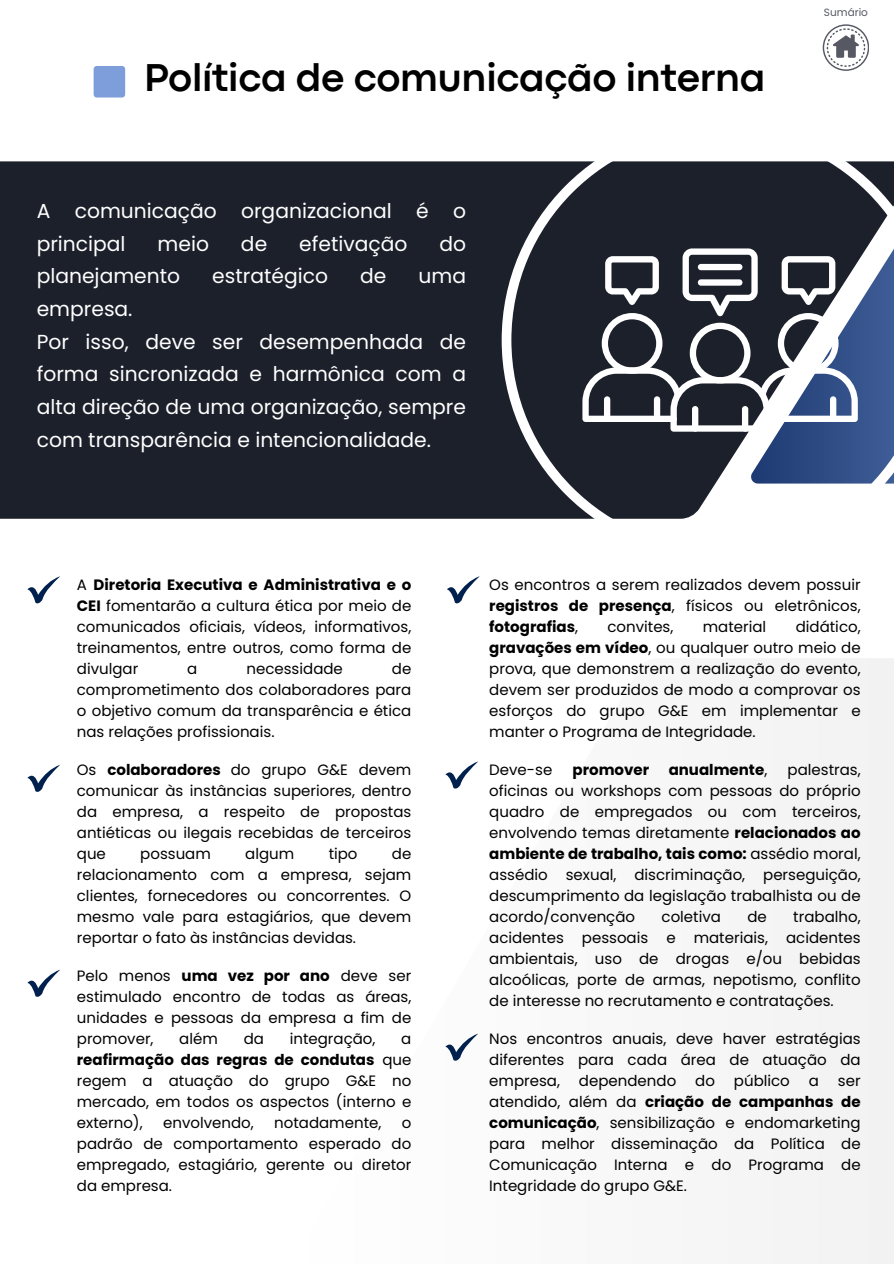
<style>
.page{position:relative;width:894px;height:1264px;background:#fff}
.page>*{position:absolute;margin:0;border:0;box-sizing:border-box;transform-origin:0 0}
.t1{font:700 40.5px "Codec Pro";letter-spacing:-.01em;color:#000}
.t2{font:20.25px/32.7px "Poppins";color:#fff}
.t3{font:15px/21px "Poppins";color:#000;text-align:justify}
.t4{font:700 15px "Poppins";color:#000}
.t5{font:10.5px "Poppins";color:#565863}
.s1{font-weight:700}
.s2{font-weight:400}
</style>
<div class="page">
<div style="left:0;top:161px;width:501px;height:358px;background:#1c202b"></div>
<div style="left:94px;top:66px;width:31px;height:31px;background:#7d9ddb;border-radius:3px"></div>
<svg style="left:501px;top:161px;width:392px;height:358px;fill:#1c202b"></svg>
<svg style="left:27px;top:576px;width:33px;height:28px"></svg>
<svg style="left:27px;top:764px;width:33px;height:28px"></svg>
<svg style="left:447px;top:576px;width:32px;height:28px"></svg>
<svg style="left:445px;top:761px;width:33px;height:28px"></svg>
<svg style="left:27px;top:969px;width:33px;height:28px"></svg>
<svg style="left:445px;top:1033px;width:33px;height:28px"></svg>
<svg style="left:822px;top:24px;width:46px;height:46px"></svg>
<p class="t1" style="left:144px;top:63px;width:622px">Política de comunicação interna</p>
<h1 class="t2" style="left:37px;top:195px;width:430px">A comunicação organizacional é o principal</h1>
<h1 class="t2" style="left:157px;top:227px;width:53px">meio</h1>
<h1 class="t2" style="left:241px;top:227px;width:28px">de</h1>
<h1 class="t2" style="left:299px;top:227px;width:110px">efetivação</h1>
<h1 class="t2" style="left:439px;top:227px;width:28px">do</h1>
<h1 class="t2" style="left:37px;top:260px;width:145px">planejamento</h1>
<h1 class="t2" style="left:212px;top:260px;width:117px">estratégico</h1>
<h1 class="t2" style="left:360px;top:260px;width:28px">de</h1>
<h1 class="t2" style="left:418px;top:260px;width:49px">uma</h1>
<h1 class="t2" style="left:37px;top:292px;width:430px">empresa.<br>Por isso, deve ser desempenhada de forma sincronizada e harmônica com a alta direção de uma organização, sempre com transparência e intencionalidade.</h1>
<p class="t5" style="left:823px;top:5px;width:46px">Sumário</p>
<p class="t3" style="left:77px;top:573px;width:336px">A <span class="s1">Diretoria Executiva e Administrativa e o CEI</span> fomentarão a cultura ética por meio de comunicados oficiais, vídeos, informativos, treinamentos, entre outros, como forma de divulgar</p>
<p class="t3" style="left:187px;top:657px;width:12px">a</p>
<p class="t3" style="left:246px;top:657px;width:98px">necessidade</p>
<p class="t3" style="left:77px;top:657px;width:336px;text-indent:315px">de comprometimento dos colaboradores para o objetivo comum da transparência e ética nas relações profissionais.</p>
<p class="t3" style="left:77px;top:758px;width:336px">Os <span class="s1">colaboradores</span> do grupo G&amp;E devem comunicar às instâncias superiores, dentro da empresa, a respeito de propostas antiéticas ou ilegais recebidas de terceiros que</p>
<p class="t3" style="left:140px;top:842px;width:72px">possuam</p>
<p class="t3" style="left:245px;top:842px;width:51px">algum</p>
<p class="t3" style="left:328px;top:842px;width:30px">tipo</p>
<p class="t3" style="left:77px;top:842px;width:336px;text-indent:315px">de relacionamento com a empresa, sejam clientes, fornecedores ou concorrentes. O mesmo vale para estagiários, que devem reportar o fato às instâncias devidas.</p>
<p class="t3" style="left:77px;top:964px;width:336px">Pelo menos <span class="s1">uma vez por ano</span> deve ser estimulado encontro de todas as áreas, unidades e pessoas da empresa a fim de promover,</p>
<p class="t3" style="left:179px;top:1027px;width:40px">além</p>
<p class="t3" style="left:243px;top:1027px;width:22px">da</p>
<p class="t3" style="left:289px;top:1027px;width:87px">integração,</p>
<p class="t3" style="left:77px;top:1027px;width:336px;text-indent:324px">a <span class="s1">reafirmação das regras de condutas</span> que regem a atuação do grupo G&amp;E no mercado, em todos os aspectos (interno e externo),</p>
<p class="t3" style="left:163px;top:1111px;width:92px">envolvendo,</p>
<p class="t3" style="left:274px;top:1111px;width:109px">notadamente,</p>
<p class="t3" style="left:77px;top:1111px;width:336px;text-indent:325px">o padrão de comportamento esperado do empregado, estagiário, gerente ou diretor da empresa.</p>
<h2 class="t3" style="left:489px;top:573px;width:373px">Os encontros a serem realizados devem possuir <span class="s1">registros de presença</span>, físicos ou eletrônicos, <span class="s1">fotografias</span>,</h2>
<h2 class="t3" style="left:489px;top:615px;width:373px;text-indent:306px">didático, <span class="s1">gravações em vídeo</span>, ou qualquer outro meio de prova, que demonstrem a realização do evento, devem ser produzidos de modo a comprovar os esforços do grupo G&amp;E em implementar e manter o Programa de Integridade.</h2>
<p class="t3" style="left:489px;top:758px;width:65px">Deve-se</p>
<p class="t4" style="left:572px;top:758px;width:78px">promover</p>
<p class="t4" style="left:668px;top:758px;width:100px">anualmente<span class="s2">,</span></p>
<h2 class="t3" style="left:607px;top:615px;width:67px">convites,</h2>
<h2 class="t3" style="left:702px;top:615px;width:65px">material</h2>
<p class="t3" style="left:489px;top:758px;width:373px;text-indent:298px">palestras, oficinas ou workshops com pessoas do próprio quadro de empregados ou com terceiros, envolvendo temas diretamente <span class="s1">relacionados ao ambiente de trabalho, tais como:</span> assédio moral, assédio sexual, discriminação, perseguição, descumprimento da legislação trabalhista ou de acordo/convenção</p>
<p class="t3" style="left:661px;top:905px;width:61px">coletiva</p>
<p class="t3" style="left:747px;top:905px;width:21px">de</p>
<p class="t3" style="left:489px;top:905px;width:373px;text-indent:304px">trabalho, acidentes pessoais e materiais, acidentes ambientais, uso de drogas e/ou bebidas alcoólicas, porte de armas, nepotismo, conflito de interesse no recrutamento e contratações.</p>
<p class="t3" style="left:489px;top:1027px;width:373px">Nos encontros anuais, deve haver estratégias diferentes para cada área de atuação da empresa,</p>
<p class="t3" style="left:578px;top:1069px;width:99px">dependendo</p>
<p class="t3" style="left:695px;top:1069px;width:21px">do</p>
<p class="t3" style="left:733px;top:1069px;width:57px">público</p>
<p class="t3" style="left:808px;top:1069px;width:12px">a</p>
<p class="t3" style="left:489px;top:1069px;width:373px;text-indent:348px">ser atendido, além da <span class="s1">criação de campanhas de comunicação</span>, sensibilização e endomarketing para melhor disseminação da Política de Comunicação Interna e do Programa de Integridade do grupo G&amp;E.</p>
</div>
